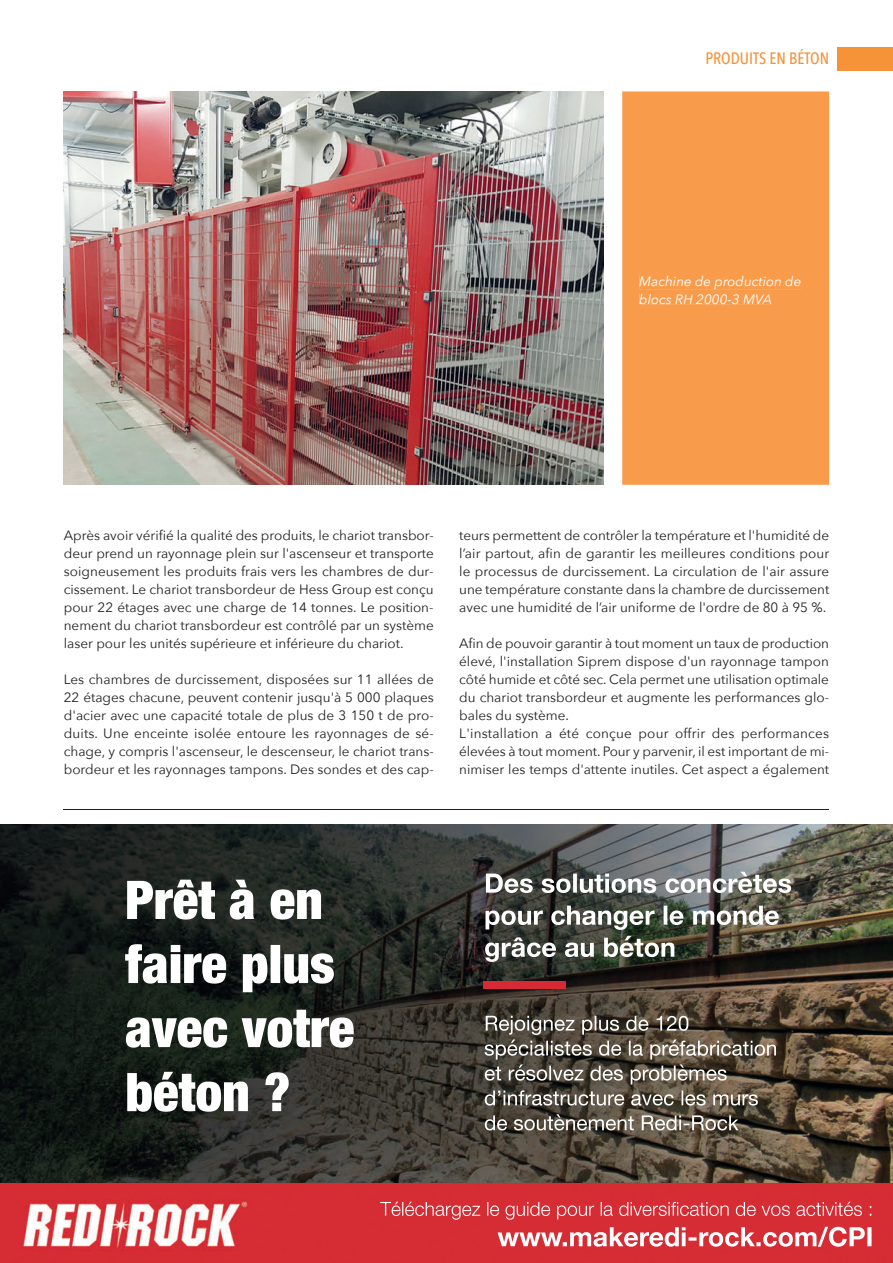
<style>
.page{position:relative;width:893px;height:1263px;background:#fff}
.page>*{position:absolute;margin:0;border:0;box-sizing:border-box;transform-origin:0 0}
.t1{font:500 16.5px "Avenir Next Condensed";color:#f69238}
.t2{font:13.5px/18px "Avenir Next";color:#231f20;text-align:justify}
.t3{font:italic 13.5px/18px "Avenir Next";color:#fff}
</style>
<div class="page">
<div style="left:838px;top:47px;width:55px;height:23px;background:#f69238"></div>
<div style="left:622px;top:91px;width:207px;height:394px;background:#f89c4b"></div>
<div style="left:640px;top:276px;width:161px;height:13px;background:#f89c4b"></div>
<div style="left:640px;top:294px;width:131px;height:10px;background:#f89c4b"></div>
<img style="left:64px;top:91px;width:540px;height:394px">
<hr style="left:64px;top:809px;width:765px;height:1px;background:#231f20">
<img style="left:0;top:825px;width:893px;height:438px">
<img style="left:610px;top:1227px;width:262px;height:20px">
<img style="left:486px;top:1016px;width:202px;height:15px">
<img style="left:484px;top:982px;width:81px;height:6px">
<img style="left:486px;top:872px;width:305px;height:21px">
<img style="left:127px;top:880px;width:194px;height:40px">
<img style="left:395px;top:1202px;width:456px;height:14px">
<p class="t1" style="left:705px;top:49px;width:125px">PRODUITS EN BÉTON</p>
<p class="t3" style="left:639px;top:272px;width:164px">Machine de production de blocs RH 2000-3 MVA</p>
<p class="t2" style="left:64px;top:526px;width:371px">Après avoir vérifié la qualité des produits, le chariot transbor&shy;deur prend un rayonnage plein sur l'ascenseur et transporte soigneusement les produits frais vers les chambres de dur&shy;cissement. Le chariot transbordeur de Hess Group est conçu pour 22 étages avec une charge de 14 tonnes. Le position&shy;nement du chariot transbordeur est contrôlé par un système laser pour les unités supérieure et inférieure du chariot.</p>
<p class="t2" style="left:64px;top:670px;width:371px">Les chambres de durcissement, disposées sur 11 allées de 22 étages chacune, peuvent contenir jusqu'à 5 000 plaques d'acier avec une capacité totale de plus de 3 150 t de pro&shy;duits. Une enceinte isolée entoure les rayonnages de sé&shy;chage, y compris l'ascenseur, le descenseur, le chariot trans&shy;bordeur et les rayonnages tampons. Des sondes et des cap-</p>
<p class="t2" style="left:459px;top:526px;width:372px">teurs permettent de contrôler la température et l'humidité de l’air partout, afin de garantir les meilleures conditions pour le processus de durcissement. La circulation de l'air assure une température constante dans la chambre de durcissement avec une humidité de l’air uniforme de l'ordre de 80 à 95 %.</p>
<p class="t2" style="left:459px;top:634px;width:372px;text-align:left">Afin de pouvoir garantir à tout moment un taux de production élevé, l'installation Siprem dispose d'un rayonnage tampon côté humide et côté sec. Cela permet une utilisation optimale du chariot transbordeur et augmente les performances glo&shy;bales du système.<br>L'installation a été conçue pour offrir des performances élevées à tout moment. Pour y parvenir, il est important de mi&shy;nimiser les temps d'attente inutiles. Cet aspect a également</p>
</div>
